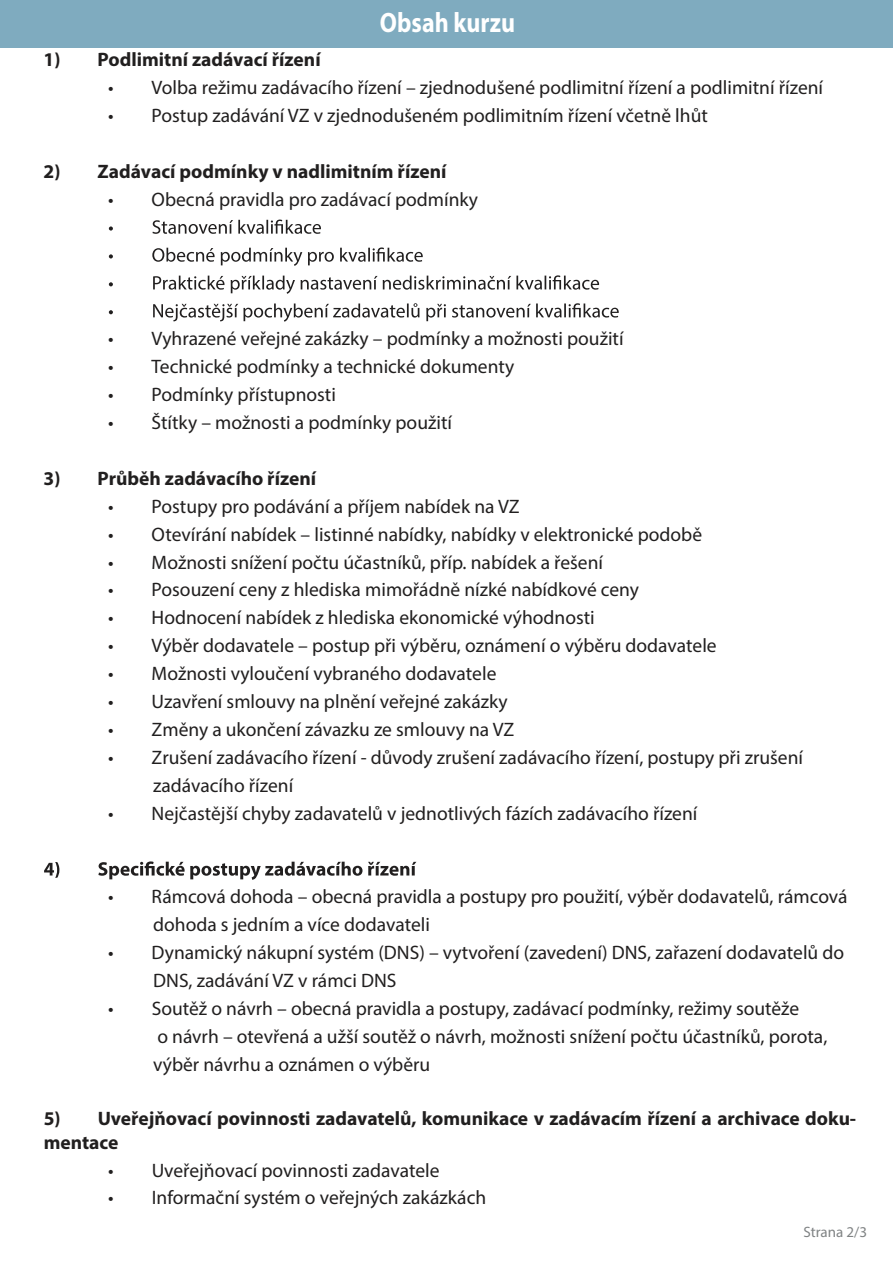
<style>
.page{position:relative;width:893px;height:1263px;background:#fff}
.page>*{position:absolute;margin:0;border:0;box-sizing:border-box;transform-origin:0 0}
.t1{font:700 28.2px "Myriad Pro";color:#fff;scale:.85 1}
.t2{font:19.5px/27.9px "Myriad Pro";color:#211f1f}
.t3{font:700 19.5px/23.4px "Myriad Pro";color:#211f1f}
.t4{font:15px "Myriad Pro";color:#808384}
</style>
<div class="page">
<div style="left:0;top:0;width:893px;height:48px;background:#7fabbf"></div>
<svg style="left:109px;top:220px;width:212px;height:14px"></svg>
<svg style="left:109px;top:247px;width:314px;height:19px"></svg>
<svg style="left:109px;top:275px;width:490px;height:19px"></svg>
<svg style="left:109px;top:303px;width:510px;height:19px"></svg>
<svg style="left:44px;top:861px;width:372px;height:19px"></svg>
<h1 class="t1" style="left:380px;top:4px;width:161px">Obsah kurzu</h1>
<p class="t3" style="left:44px;top:47px;width:279px">1) Podlimitní zadávací řízení</p>
<p class="t2" style="left:108px;top:73px;width:717px">• Volba režimu zadávacího řízení – zjednodušené podlimitní řízení a podlimitní řízení</p>
<p class="t2" style="left:108px;top:101px;width:601px">• Postup zadávání VZ v zjednodušeném podlimitním řízení včetně lhůt</p>
<p class="t3" style="left:44px;top:159px;width:404px">2) Zadávací podmínky v nadlimitním řízení</p>
<p class="t2" style="left:108px;top:185px;width:371px">• Obecná pravidla pro zadávací podmínky</p>
<p class="t2" style="left:108px;top:324px;width:517px">• Vyhrazené veřejné zakázky – podmínky a možnosti použití</p>
<p class="t2" style="left:108px;top:352px;width:408px">• Technické podmínky a technické dokumenty</p>
<p class="t2" style="left:108px;top:380px;width:229px">• Podmínky přístupnosti</p>
<p class="t2" style="left:108px;top:408px;width:345px">• Štítky – možnosti a podmínky použití</p>
<p class="t3" style="left:44px;top:466px;width:274px">3) Průběh zadávacího řízení</p>
<p class="t2" style="left:108px;top:492px;width:413px">• Postupy pro podávání a příjem nabídek na VZ</p>
<p class="t2" style="left:108px;top:520px;width:595px">• Otevírání nabídek – listinné nabídky, nabídky v elektronické podobě</p>
<p class="t2" style="left:108px;top:548px;width:496px">• Možnosti snížení počtu účastníků, příp. nabídek a řešení</p>
<p class="t2" style="left:108px;top:576px;width:532px">• Posouzení ceny z hlediska mimořádně nízké nabídkové ceny</p>
<p class="t2" style="left:108px;top:603px;width:488px">• Hodnocení nabídek z hlediska ekonomické výhodnosti</p>
<p class="t2" style="left:108px;top:631px;width:610px">• Výběr dodavatele – postup při výběru, oznámení o výběru dodavatele</p>
<p class="t2" style="left:108px;top:659px;width:390px">• Možnosti vyloučení vybraného dodavatele</p>
<p class="t2" style="left:108px;top:687px;width:401px">• Uzavření smlouvy na plnění veřejné zakázky</p>
<p class="t2" style="left:108px;top:715px;width:408px">• Změny a ukončení závazku ze smlouvy na VZ</p>
<p class="t2" style="left:153px;top:743px;width:651px;text-indent:-45px">• Zrušení zadávacího řízení - důvody zrušení zadávacího řízení, postupy při zrušení zadávacího řízení</p>
<p class="t2" style="left:108px;top:799px;width:591px">• Nejčastější chyby zadavatelů v jednotlivých fázích zadávacího řízení</p>
<p class="t2" style="left:153px;top:883px;width:696px;text-indent:-45px">• Rámcová dohoda – obecná pravidla a postupy pro použití, výběr dodavatelů, rámcová dohoda s jedním a více dodavateli</p>
<p class="t2" style="left:153px;top:938px;width:692px;text-indent:-45px">• Dynamický nákupní systém (DNS) – vytvoření (zavedení) DNS, zařazení dodavatelů do<br>DNS, zadávání VZ v rámci DNS</p>
<p class="t2" style="left:153px;top:994px;width:676px;text-indent:-45px">• Soutěž o návrh – obecná pravidla a postupy, zadávací podmínky, režimy soutěže<br>o návrh – otevřená a užší soutěž o návrh, možnosti snížení počtu účastníků, porota, výběr návrhu a oznámen o výběru</p>
<p class="t3" style="left:44px;top:1106px;width:814px">5) Uveřejňovací povinnosti zadavatelů, komunikace v zadávacím řízení a archivace doku&shy;mentace</p>
<p class="t2" style="left:108px;top:1156px;width:333px">• Uveřejňovací povinnosti zadavatele</p>
<p class="t2" style="left:108px;top:1183px;width:379px">• Informační systém o veřejných zakázkách</p>
<p class="t4" style="left:803px;top:1222px;width:65px">Strana 2/3</p>
</div>
